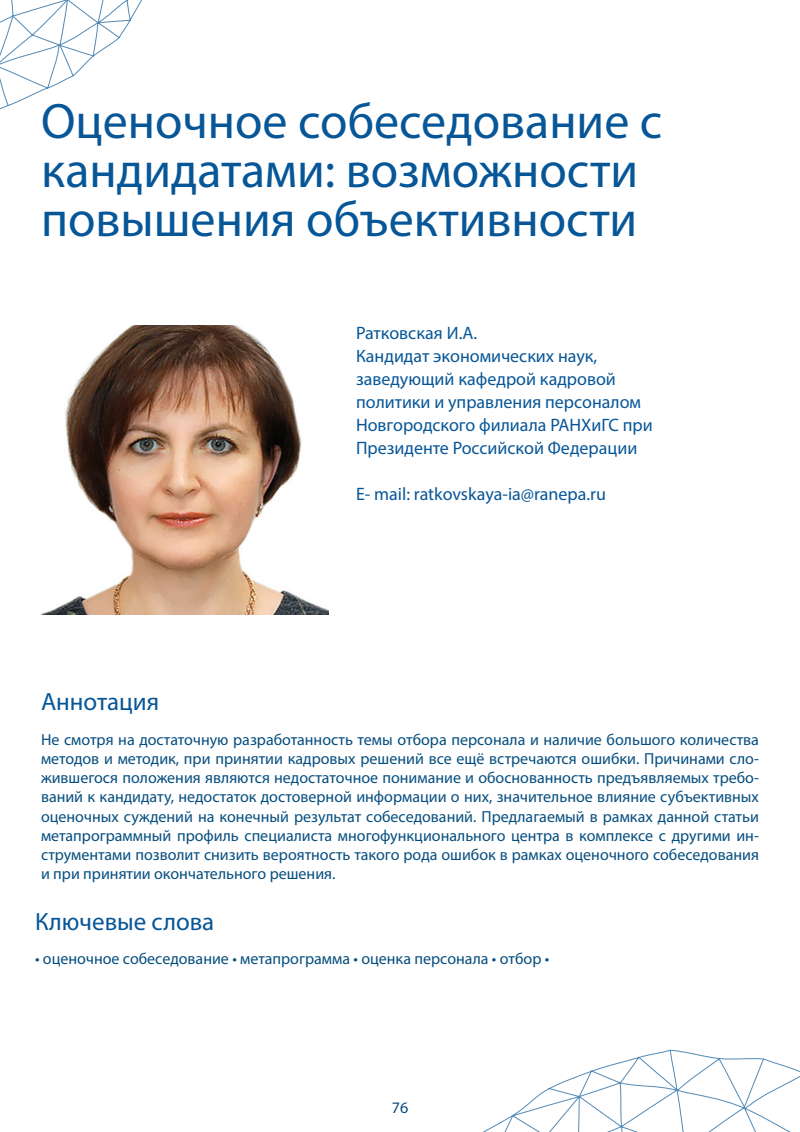
<style>
.page{position:relative;width:800px;height:1132px;background:#fff}
.page>*{position:absolute;margin:0;border:0;box-sizing:border-box;transform-origin:0 0}
.Глава_3{font:50px/49px "Myriad Pro";color:#075697}
.t1{font:25px "Myriad Pro";color:#075697}
.t2{font:18px/23px "Myriad Pro";color:#075697}
.t3{font:16px/19.2px "Myriad Pro";color:#064e7f;text-align:justify}
</style>
<div class="page">
<svg style="left:484px;top:1049px;width:316px;height:82px"></svg>
<svg style="left:0;top:0;width:142px;height:110px"></svg>
<img style="left:41px;top:325px;width:287px;height:289px">
<p class="Глава_3" style="left:41px;top:96px;width:623px">Оценочное собеседование с кандидатами: возможности</p>
<p class="Глава_3" style="left:41px;top:194px;width:598px">повышения объективности</p>
<p class="t1" style="left:41px;top:686px;width:120px">Аннотация</p>
<p class="t2" style="left:356px;top:321px;width:123px">Ратковская И.А.</p>
<p class="t2" style="left:356px;top:344px;width:298px">Кандидат экономических наук, заведующий кафедрой кадровой политики и управления персоналом Новгородского филиала РАНХиГС при Президенте Российской Федерации</p>
<p class="t2" style="left:356px;top:482px;width:252px">Е- mail: ratkovskaya-ia@ranepa.ru</p>
<p class="t3" style="left:41px;top:729px;width:720px">Не смотря на достаточную разработанность темы отбора персонала и наличие большого количества методов и методик, при принятии кадровых решений все ещё встречаются ошибки. Причинами сло&shy;жившегося положения являются недостаточное понимание и обоснованность предъявляемых требо&shy;ваний к кандидату, недостаток достоверной информации о них, значительное влияние субъективных оценочных суждений на конечный результат собеседований. Предлагаемый в рамках данной статьи метапрограммный профиль специалиста многофункционального центра в комплексе с другими ин&shy;струментами позволит снизить вероятность такого рода ошибок в рамках оценочного собеседования и при принятии окончательного решения.</p>
<p class="t1" style="left:35px;top:905px;width:181px">Ключевые слова</p>
<p class="t3" style="left:35px;top:948px;width:516px">• оценочное собеседование • метапрограмма • оценка персонала • отбор •</p>
<p class="t3" style="left:392px;top:1097px;width:18px">76</p>
</div>
